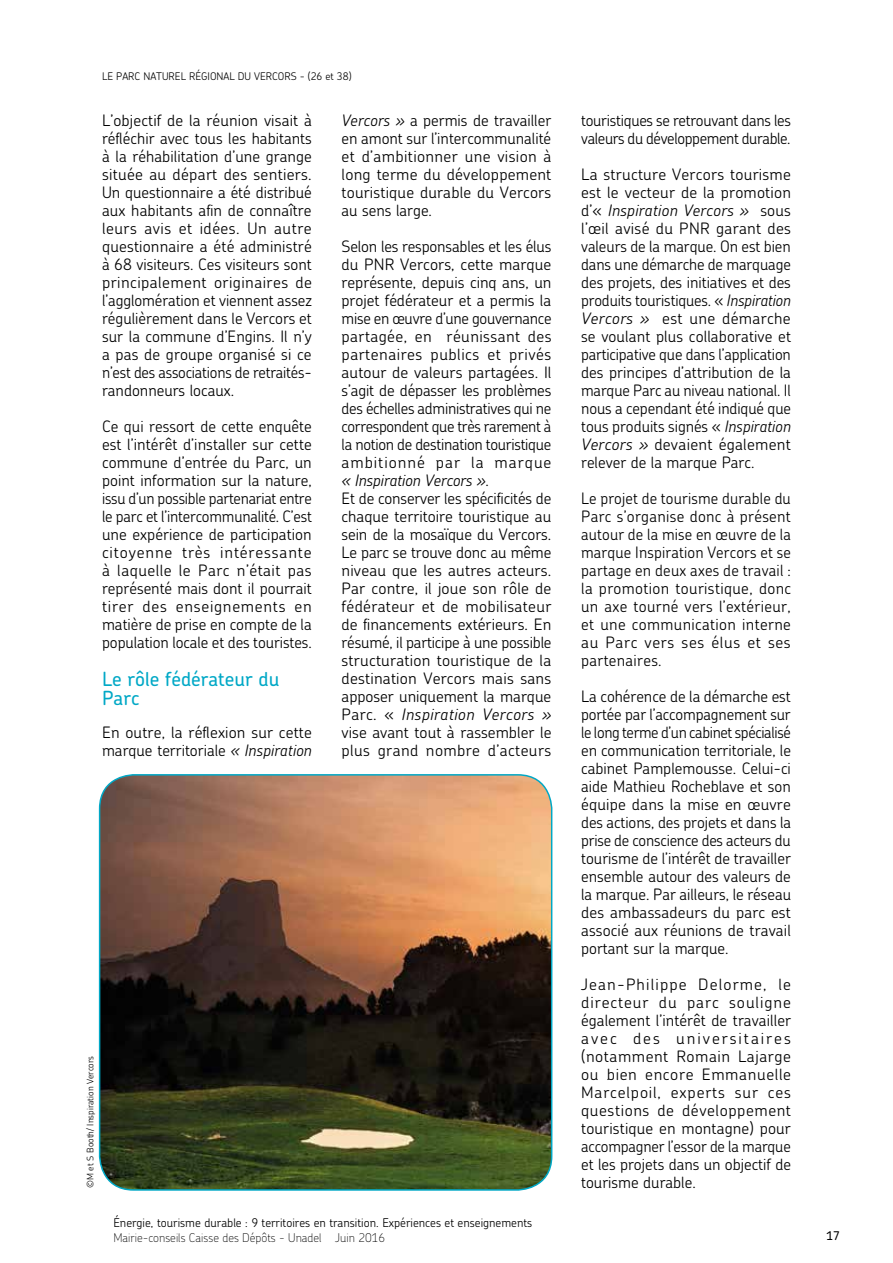
<style>
.page{position:relative;width:893px;height:1263px;background:#fff}
.page>*{position:absolute;margin:0;border:0;box-sizing:border-box;transform-origin:0 0}
.t1{font:500 19.5px/19.5px "Chevin";color:#00a8c6}
.t2{font:300 15.75px/18px "Chevin";color:#000;text-align:justify}
.t3{font:300 12px "Chevin";color:#000}
.t4{font:100 12px "Chevin";color:#000}
.t5{font:500 12px "Chevin";color:#000}
.t6{font:300 10.5px "Chevin";color:#000}
.t7{font:300 9px "Chevin";color:#000}
.s1{font-style:italic}
</style>
<div class="page">
<img style="left:100px;top:775px;width:452px;height:415px">
<div style="left:99px;top:774px;width:453px;height:417px;border:2px solid #00a8c6;border-radius:34px"></div>
<p class="t6" style="left:102px;top:70px;width:251px">LE PARC NATUREL RÉGIONAL DU VERCORS - (26 et 38)</p>
<p class="t2" style="left:102px;top:111px;width:211px">L’objectif de la réunion visait à réfléchir avec tous les habitants à la réhabilitation d’une grange située au départ des sentiers.<br>Un questionnaire a été distribué aux habitants afin de connaître leurs avis et idées. Un autre questionnaire a été administré à 68 visiteurs. Ces visiteurs sont principalement originaires de l’agglomération et viennent assez régulièrement dans le Vercors et sur la commune d’Engins. Il n’y a pas de groupe organisé si ce n’est des associations de retraités&shy;randonneurs locaux.</p>
<p class="t2" style="left:102px;top:417px;width:211px">Ce qui ressort de cette enquête est l’intérêt d’installer sur cette commune d’entrée du Parc, un point information sur la nature, issu d’un possible partenariat entre le parc et l’intercommunalité. C’est une expérience de participation citoyenne très intéressante à laquelle le Parc n’était pas représenté mais dont il pourrait tirer des enseignements en matière de prise en compte de la population locale et des touristes.</p>
<p class="t1" style="left:102px;top:668px;width:179px">Le rôle fédérateur du<br>Parc</p>
<p class="t2" style="left:102px;top:723px;width:211px">En outre, la réflexion sur cette marque territoriale <span class="s1">« Inspiration</span></p>
<p class="t2" style="left:342px;top:111px;width:211px"><span class="s1">Vercors »</span> a permis de travailler en amont sur l’intercommunalité et d’ambitionner une vision à long terme du développement touristique durable du Vercors au sens large.</p>
<p class="t2" style="left:342px;top:237px;width:211px;text-align:left">Selon les responsables et les élus du PNR Vercors, cette marque représente, depuis cinq ans, un projet fédérateur et a permis la mise en œuvre d’une gouvernance partagée, en réunissant des partenaires publics et privés autour de valeurs partagées. Il s’agit de dépasser les problèmes des échelles administratives qui ne correspondent que très rarement à la notion de destination touristique ambitionné par la marque <span class="s1">« Inspiration Vercors »</span>.<br>Et de conserver les spécificités de chaque territoire touristique au sein de la mosaïque du Vercors.<br>Le parc se trouve donc au même niveau que les autres acteurs.<br>Par contre, il joue son rôle de fédérateur et de mobilisateur de financements extérieurs. En résumé, il participe à une possible structuration touristique de la destination Vercors mais sans apposer uniquement la marque<br>Parc. « <span class="s1">Inspiration Vercors » </span>vise avant tout à rassembler le plus grand nombre d’acteurs</p>
<p class="t7" style="left:84px;top:1188px;width:134px;rotate:-90deg">©M et S Booth/ Inspiration Vercors</p>
<p class="t3" style="left:113px;top:1215px;width:420px">Énergie, tourisme durable : 9 territoires en transition. Expériences et enseignements</p>
<p class="t4" style="left:113px;top:1230px;width:273px">Mairie-conseils Caisse des Dépôts - Unadel Juin 2016</p>
<p class="t2" style="left:581px;top:111px;width:211px">touristiques se retrouvant dans les valeurs du développement durable.</p>
<p class="t2" style="left:581px;top:165px;width:211px">La structure Vercors tourisme est le vecteur de la promotion d’« <span class="s1">Inspiration Vercors »</span> sous l’œil avisé du PNR garant des valeurs de la marque. On est bien dans une démarche de marquage des projets, des initiatives et des produits touristiques. « <span class="s1">Inspiration Vercors »</span> est une démarche se voulant plus collaborative et participative que dans l’application des principes d’attribution de la marque Parc au niveau national. Il nous a cependant été indiqué que tous produits signés « <span class="s1">Inspiration Vercors »</span> devaient également relever de la marque Parc.</p>
<p class="t2" style="left:581px;top:489px;width:211px">Le projet de tourisme durable du Parc s’organise donc à présent autour de la mise en œuvre de la marque Inspiration Vercors et se partage en deux axes de travail : la promotion touristique, donc un axe tourné vers l’extérieur, et une communication interne au Parc vers ses élus et ses partenaires.</p>
<p class="t2" style="left:581px;top:687px;width:211px">La cohérence de la démarche est portée par l’accompagnement sur le long terme d’un cabinet spécialisé en communication territoriale, le cabinet Pamplemousse. Celui-ci aide Mathieu Rocheblave et son équipe dans la mise en œuvre des actions, des projets et dans la prise de conscience des acteurs du tourisme de l’intérêt de travailler ensemble autour des valeurs de la marque. Par ailleurs, le réseau des ambassadeurs du parc est associé aux réunions de travail portant sur la marque.</p>
<p class="t2" style="left:581px;top:975px;width:211px">Jean-Philippe Delorme, le directeur du parc souligne également l’intérêt de travailler avec des universitaires (notamment Romain Lajarge ou bien encore Emmanuelle Marcelpoil, experts sur ces questions de développement touristique en montagne) pour accompagner l’essor de la marque et les projets dans un objectif de</p>
<p class="t2" style="left:581px;top:1173px;width:116px">tourisme durable.</p>
<p class="t5" style="left:826px;top:1228px;width:15px">17</p>
</div>
